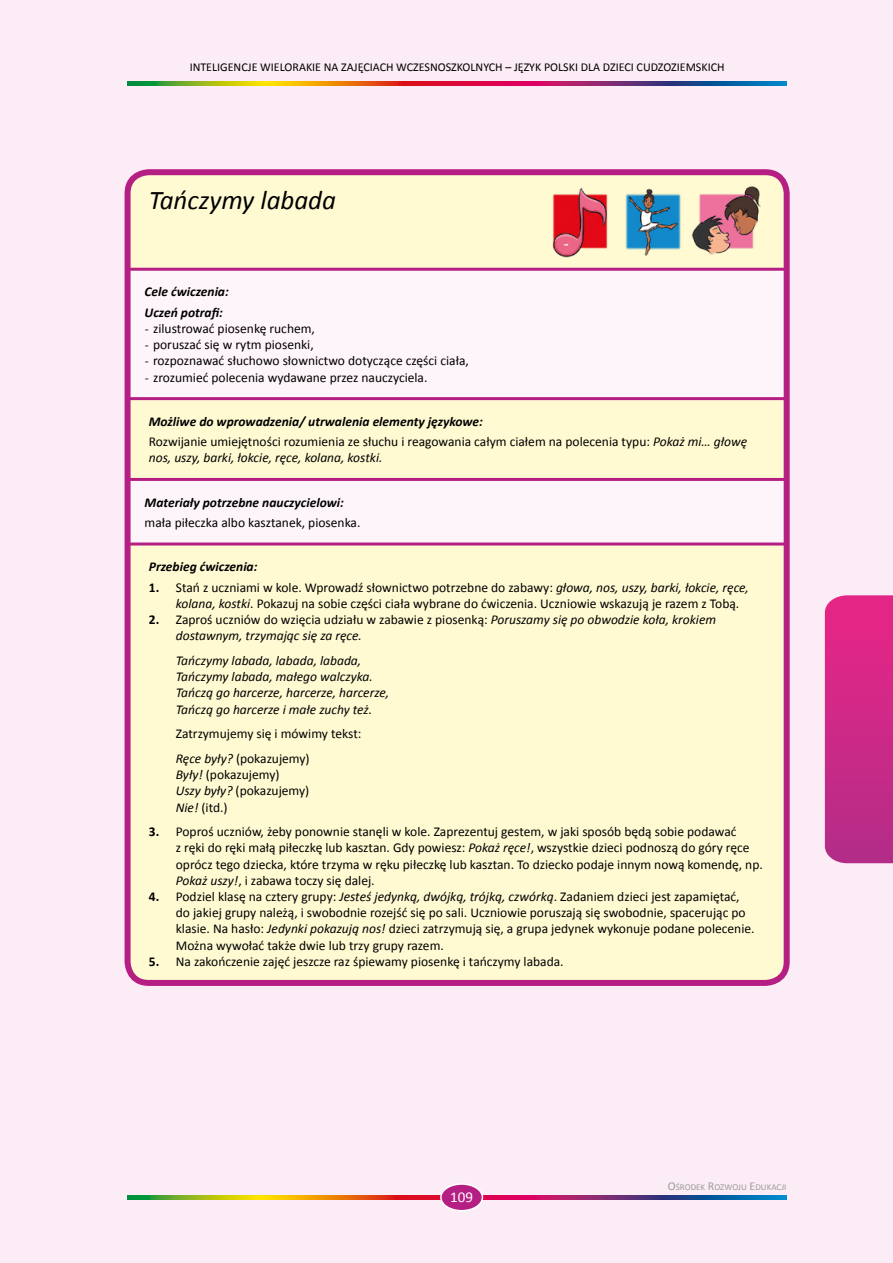
<style>
.page{position:relative;width:893px;height:1263px;background:#fcecf5}
.page>*{position:absolute;margin:0;border:0;box-sizing:border-box;transform-origin:0 0}
.Tekst_w_tabelkach{font:italic 27px "Calibri";color:#000}
.t1{font:15px "Calibri";color:#fff}
.Tekst_w_tabelkach-2{font:13.5px/16.2px "Calibri";color:#000}
.Tekst_w_tabelkach-3{font:italic 13.5px/16.2px "Calibri";color:#000}
.Srodtytul_w_ramkach{font:italic 700 13.5px "Calibri";color:#000}
.Tekst_w_tabelkach-4{font:italic 700 13.5px "Calibri";color:#000}
.t2{font:12px "Calibri";color:#000}
.t3{font:9px "Calibri";color:#9d9d9c}
.s1{font-family:"Minion Pro"}
.s2{font-style:italic}
.s3{font-weight:700}
.s4{font-weight:700;font-style:normal}
.s5{font-style:normal}
.s6{font-size:12px}
</style>
<div class="page">
<svg style="left:128px;top:1195px;width:659px;height:4px;background:#91614a"></svg>
<div style="left:440px;top:1183px;width:43px;height:28px;background:#b51f83;border:2px solid #fff;border-radius:50%"></div>
<svg style="left:128px;top:81px;width:659px;height:4px;background:#965b48"></svg>
<svg style="left:825px;top:595px;width:68px;height:268px;background:#cd2b88"></svg>
<div style="left:132px;top:176px;width:651px;height:92px;background:#fffad2"></div>
<div style="left:128px;top:269px;width:659px;height:130px;background:#fef5fa"></div>
<div style="left:128px;top:399px;width:659px;height:80px;background:#fffad2"></div>
<div style="left:128px;top:479px;width:659px;height:65px;background:#fef5fa"></div>
<div style="left:132px;top:545px;width:651px;height:434px;background:#fffad2"></div>
<div style="left:125px;top:169px;width:665px;height:817px;border:6px solid #b51f83;border-radius:21px"></div>
<hr style="left:128px;top:268px;width:659px;height:3px;background:#b51f83">
<hr style="left:128px;top:397px;width:659px;height:3px;background:#b51f83">
<hr style="left:128px;top:478px;width:659px;height:3px;background:#b51f83">
<hr style="left:128px;top:542px;width:659px;height:3px;background:#b51f83">
<img style="left:543px;top:185px;width:73px;height:72px">
<img style="left:691px;top:186px;width:69px;height:68px">
<img style="left:623px;top:188px;width:60px;height:68px">
<p class="t2" style="left:190px;top:59px;width:536px">INTELIGENCJE WIELORAKIE NA ZAJĘCIACH WCZESNOSZKOLNYCH – JĘZYK POLSKI DLA DZIECI CUDZOZIEMSKICH</p>
<p class="Tekst_w_tabelkach" style="left:149px;top:182px;width:189px">Tańczymy labada</p>
<p class="Srodtytul_w_ramkach" style="left:145px;top:283px;width:86px">Cele ćwiczenia:</p>
<p class="Tekst_w_tabelkach-4" style="left:145px;top:304px;width:80px">Uczeń potrafi:</p>
<p class="Tekst_w_tabelkach-2" style="left:145px;top:320px;width:172px"><span class="s1">-</span> zilustrować piosenkę ruchem,</p>
<p class="Tekst_w_tabelkach-2" style="left:145px;top:337px;width:171px"><span class="s1">-</span> poruszać się w rytm piosenki,</p>
<p class="Tekst_w_tabelkach-2" style="left:145px;top:353px;width:326px"><span class="s1">-</span> rozpoznawać słuchowo słownictwo dotyczące części ciała,</p>
<p class="Tekst_w_tabelkach-2" style="left:145px;top:369px;width:284px"><span class="s1">-</span> zrozumieć polecenia wydawane przez nauczyciela.</p>
<p class="Srodtytul_w_ramkach" style="left:149px;top:413px;width:336px">Możliwe do wprowadzenia/ utrwalenia elementy językowe:</p>
<p class="Tekst_w_tabelkach-2" style="left:149px;top:434px;width:600px">Rozwijanie umiejętności rozumienia ze słuchu i reagowania całym ciałem na polecenia typu: <span class="s2">Pokaż mi… głowę nos, uszy, barki, łokcie, ręce, kolana, kostki.</span></p>
<p class="Srodtytul_w_ramkach" style="left:145px;top:493px;width:201px">Materiały potrzebne nauczycielowi:</p>
<p class="Tekst_w_tabelkach-2" style="left:145px;top:514px;width:217px">mała piłeczka albo kasztanek, piosenka.</p>
<p class="Srodtytul_w_ramkach" style="left:149px;top:558px;width:110px">Przebieg ćwiczenia:</p>
<p class="Tekst_w_tabelkach-2" style="left:176px;top:579px;width:575px;text-indent:-27px"><span class="s3">1.</span> Stań z uczniami w kole. Wprowadź słownictwo potrzebne do zabawy: <span class="s2">głowa, nos, uszy, barki, łokcie, ręce, kolana, kostki</span>. Pokazuj na sobie części ciała wybrane do ćwiczenia. Uczniowie wskazują je razem z Tobą.</p>
<p class="Tekst_w_tabelkach-3" style="left:176px;top:611px;width:542px;text-indent:-27px"><span class="s4">2.</span> <span class="s5">Zaproś uczniów do wzięcia udziału w zabawie z piosenką:</span> Poruszamy się po obwodzie koła, krokiem dostawnym, trzymając się za ręce.</p>
<p class="Tekst_w_tabelkach-3" style="left:176px;top:652px;width:215px">Tańczymy labada, labada, labada, Tańczymy labada, małego walczyka.<br>Tańczą go harcerze, harcerze, harcerze, Tańczą go harcerze i małe zuchy też.</p>
<p class="Tekst_w_tabelkach-2" style="left:176px;top:726px;width:187px">Zatrzymujemy się i mówimy tekst:</p>
<p class="Tekst_w_tabelkach-2" style="left:176px;top:750px;width:135px"><span class="s2">Ręce były?</span> (pokazujemy)<br><span class="s2">Były!</span> (pokazujemy)<br><span class="s2">Uszy były?</span> (pokazujemy)<br><span class="s2">Nie!</span> (itd.)</p>
<p class="Tekst_w_tabelkach-2" style="left:176px;top:824px;width:588px;text-indent:-27px"><span class="s3">3.</span> Poproś uczniów, żeby ponownie stanęli w kole. Zaprezentuj gestem, w jaki sposób będą sobie podawać<br>z ręki do ręki małą piłeczkę lub kasztan. Gdy powiesz: <span class="s2">Pokaż ręce!</span>, wszystkie dzieci podnoszą do góry ręce oprócz tego dziecka, które trzyma w ręku piłeczkę lub kasztan. To dziecko podaje innym nową komendę, np.<br><span class="s2">Pokaż uszy!</span>, i zabawa toczy się dalej.</p>
<p class="Tekst_w_tabelkach-2" style="left:176px;top:888px;width:580px;text-indent:-27px"><span class="s3">4.</span> Podziel klasę na cztery grupy: <span class="s2">Jesteś jedynką, dwójką, trójką, czwórką</span>. Zadaniem dzieci jest zapamiętać, do jakiej grupy należą, i swobodnie rozejść się po sali. Uczniowie poruszają się swobodnie, spacerując po klasie. Na hasło: <span class="s2">Jedynki pokazują nos!</span> dzieci zatrzymują się, a grupa jedynek wykonuje podane polecenie.<br>Można wywołać także dwie lub trzy grupy razem.</p>
<p class="Tekst_w_tabelkach-2" style="left:149px;top:953px;width:416px"><span class="s3">5.</span> Na zakończenie zajęć jeszcze raz śpiewamy piosenkę i tańczymy labada.</p>
<p class="t1" style="left:450px;top:1188px;width:24px">109</p>
<p class="t3" style="left:668px;top:1181px;width:120px"><span class="s6">O</span>ŚRODEK <span class="s6">R</span>OZWOJU <span class="s6">E</span>DUKACJI</p>
</div>
